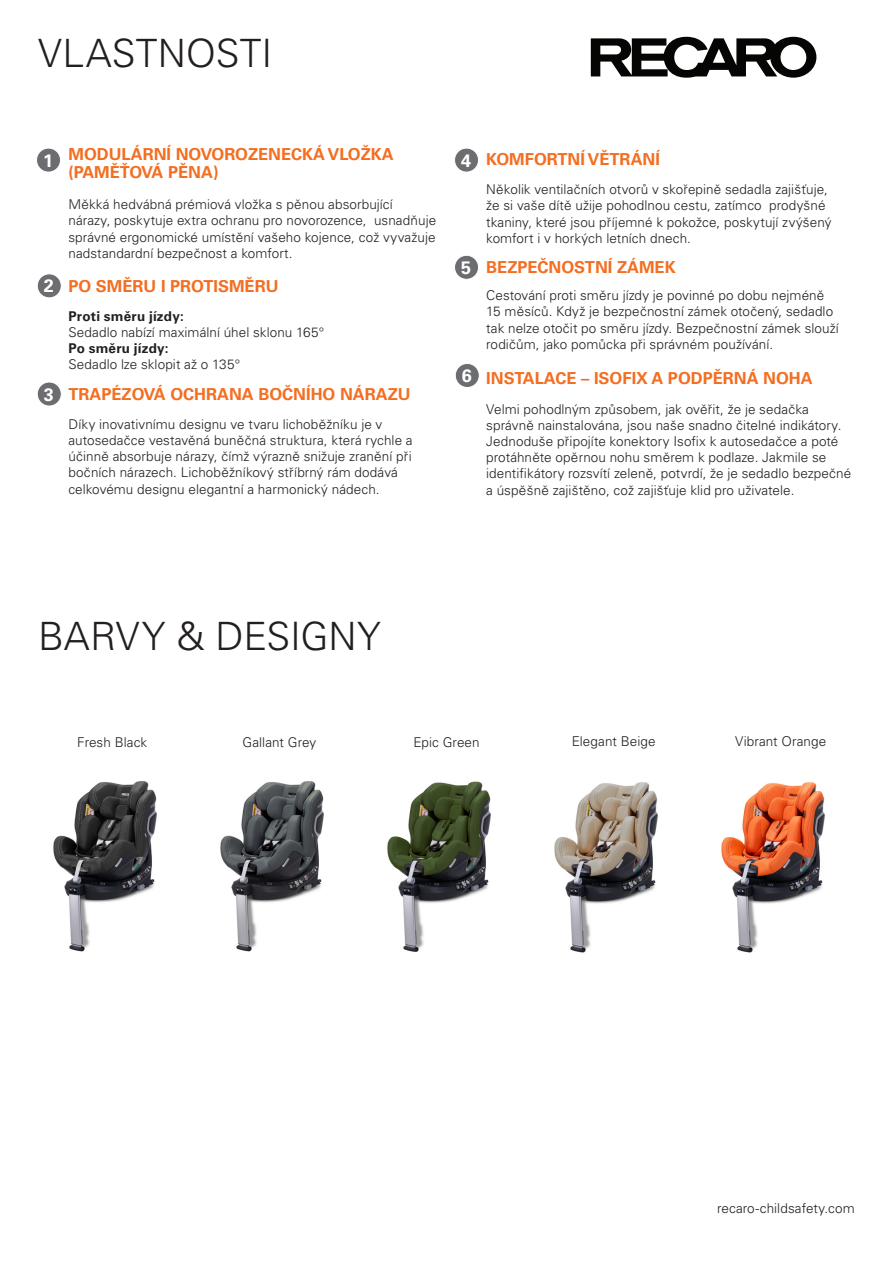
<style>
.page{position:relative;width:893px;height:1263px;background:#fff}
.page>*{position:absolute;margin:0;border:0;box-sizing:border-box;transform-origin:0 0}
.t1{font:300 39px "Univers LT Pro 45";color:#231f20}
.t2{font:700 18px "Univers LT Pro 65";color:#fff}
.t3{font:700 16.5px/18px "Univers LT Pro 65";color:#f36e21}
.t4{font:300 13.5px/16.2px "Univers LT Pro 45";letter-spacing:.005em;color:#231f20}
.t5{font:700 13.5px "Univers LT Pro 65";letter-spacing:.015em;color:#231f20}
</style>
<div class="page">
<div style="left:37px;top:148px;width:24px;height:24px;background:#6c6d70;border-radius:50%"></div>
<div style="left:36px;top:148px;width:25px;height:24px;border:1px solid #fff;border-radius:50%"></div>
<div style="left:455px;top:363px;width:24px;height:24px;background:#6c6d70;border-radius:50%"></div>
<div style="left:455px;top:363px;width:25px;height:25px;border:1px solid #fff;border-radius:50%"></div>
<div style="left:454px;top:255px;width:24px;height:24px;background:#6c6d70;border-radius:50%"></div>
<div style="left:454px;top:255px;width:25px;height:25px;border:1px solid #fff;border-radius:50%"></div>
<div style="left:37px;top:274px;width:24px;height:24px;background:#6c6d70;border-radius:50%"></div>
<div style="left:37px;top:273px;width:25px;height:25px;border:1px solid #fff;border-radius:50%"></div>
<div style="left:37px;top:382px;width:24px;height:24px;background:#6c6d70;border-radius:50%"></div>
<div style="left:37px;top:382px;width:25px;height:24px;border:1px solid #fff;border-radius:50%"></div>
<div style="left:454px;top:148px;width:24px;height:24px;background:#6c6d70;border-radius:50%"></div>
<div style="left:454px;top:148px;width:25px;height:24px;border:1px solid #fff;border-radius:50%"></div>
<img style="left:721px;top:782px;width:104px;height:171px">
<img style="left:387px;top:781px;width:104px;height:171px">
<img style="left:220px;top:781px;width:104px;height:171px">
<img style="left:53px;top:781px;width:104px;height:171px">
<img style="left:554px;top:782px;width:104px;height:171px">
<svg style="left:591px;top:37px;width:225px;height:41px"></svg>
<h1 class="t1" style="left:38px;top:27px;width:236px">VLASTNOSTI</h1>
<h2 class="t2" style="left:43px;top:148px;width:12px">1</h2>
<p class="t3" style="left:68px;top:144px;width:327px">MODULÁRNÍ NOVOROZENECKÁ VLOŽKA (PAMĚŤOVÁ PĚNA)</p>
<p class="t3" style="left:486px;top:149px;width:175px">KOMFORTNÍ VĚTRÁNÍ</p>
<h2 class="t2" style="left:461px;top:148px;width:12px">4</h2>
<p class="t4" style="left:68px;top:196px;width:369px">Měkká hedvábná prémiová vložka s pěnou absorbující nárazy, poskytuje extra ochranu pro novorozence, usnadňuje správné ergonomické umístění vašeho kojence, což vyvažuje nadstandardní bezpečnost a komfort.</p>
<h2 class="t2" style="left:461px;top:255px;width:12px">5</h2>
<p class="t4" style="left:486px;top:181px;width:347px">Několik ventilačních otvorů v skořepině sedadla zajišťuje, že si vaše dítě užije pohodlnou cestu, zatímco prodyšné tkaniny, které jsou příjemné k pokožce, poskytují zvýšený komfort i v horkých letních dnech.</p>
<p class="t3" style="left:486px;top:257px;width:191px">BEZPEČNOSTNÍ ZÁMEK</p>
<h2 class="t2" style="left:44px;top:273px;width:12px">2</h2>
<h2 class="t2" style="left:44px;top:381px;width:12px">3</h2>
<p class="t3" style="left:68px;top:276px;width:212px">PO SMĚRU I PROTISMĚRU</p>
<p class="t5" style="left:68px;top:306px;width:117px">Proti směru jízdy:</p>
<p class="t4" style="left:68px;top:323px;width:257px">Sedadlo nabízí maximální úhel sklonu 165°</p>
<p class="t5" style="left:68px;top:338px;width:102px">Po směru jízdy:</p>
<p class="t4" style="left:68px;top:355px;width:173px">Sedadlo lze sklopit až o 135°</p>
<p class="t3" style="left:68px;top:384px;width:344px">TRAPÉZOVÁ OCHRANA BOČNÍHO NÁRAZU</p>
<h2 class="t2" style="left:462px;top:363px;width:12px">6</h2>
<p class="t4" style="left:486px;top:287px;width:354px">Cestování proti směru jízdy je povinné po dobu nejméně 15 měsíců. Když je bezpečnostní zámek otočený, sedadlo tak nelze otočit po směru jízdy. Bezpečnostní zámek slouží rodičům, jako pomůcka při správném používání.</p>
<p class="t3" style="left:486px;top:368px;width:328px">INSTALACE – ISOFIX A PODPĚRNÁ NOHA</p>
<p class="t4" style="left:68px;top:416px;width:346px">Díky inovativnímu designu ve tvaru lichoběžníku je v autosedačce vestavěná buněčná struktura, která rychle a účinně absorbuje nárazy, čímž výrazně snižuje zranění při bočních nárazech. Lichoběžníkový stříbrný rám dodává celkovému designu elegantní a harmonický nádech.</p>
<p class="t4" style="left:486px;top:400px;width:366px">Velmi pohodlným způsobem, jak ověřit, že je sedačka správně nainstalována, jsou naše snadno čitelné indikátory.<br>Jednoduše připojíte konektory Isofix k autosedačce a poté protáhněte opěrnou nohu směrem k podlaze. Jakmile se identifikátory rozsvítí zeleně, potvrdí, že je sedadlo bezpečné a úspěšně zajištěno, což zajišťuje klid pro uživatele.</p>
<h1 class="t1" style="left:38px;top:611px;width:344px">BARVY &amp; DESIGNY</h1>
<p class="t4" style="left:77px;top:734px;width:71px">Fresh Black</p>
<p class="t4" style="left:243px;top:734px;width:75px">Gallant Grey</p>
<p class="t4" style="left:413px;top:733px;width:68px">Epic Green</p>
<p class="t4" style="left:572px;top:733px;width:85px">Elegant Beige</p>
<p class="t4" style="left:735px;top:733px;width:93px">Vibrant Orange</p>
<p class="t4" style="left:717px;top:1200px;width:139px">recaro-childsafety.com</p>
</div>
